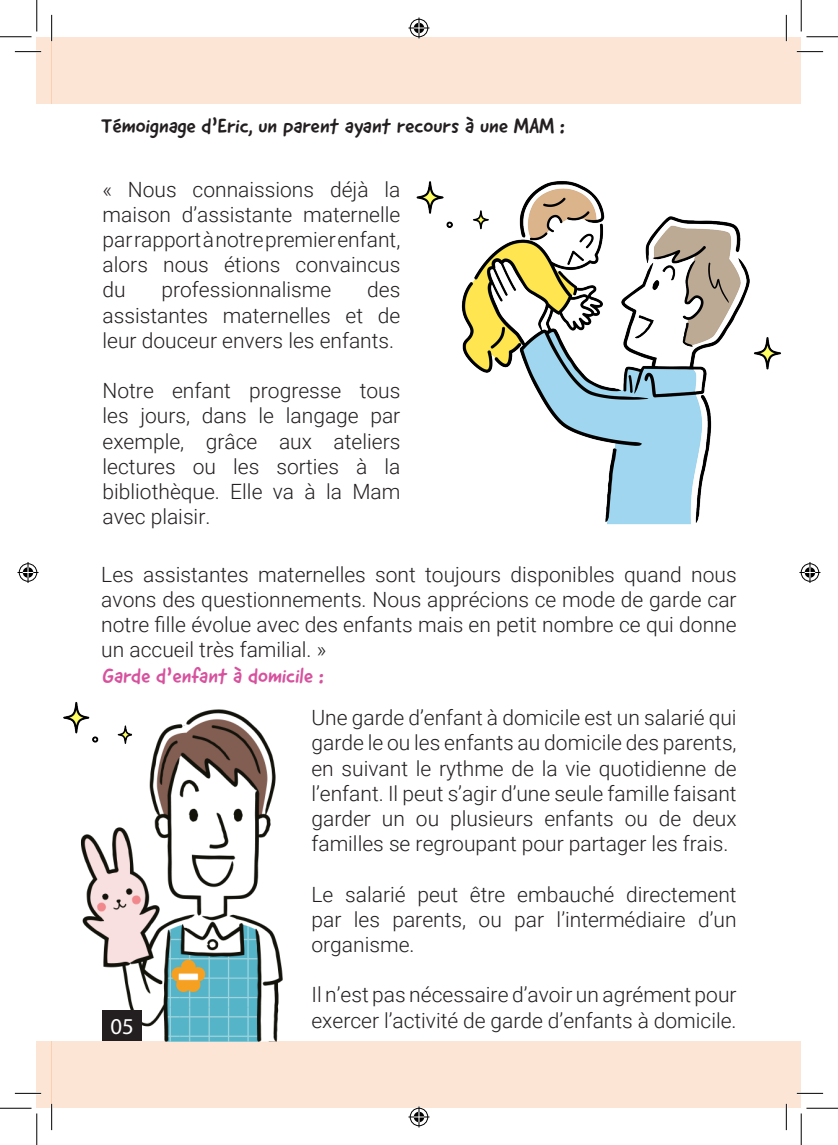
<style>
.page{position:relative;width:838px;height:1145px;background:#fff}
.page>*{position:absolute;margin:0;border:0;box-sizing:border-box;transform-origin:0 0}
.t1{font:22.75px "Myriad Pro";color:#fff}
.t2{font:300 21px/25.2px "Roboto";color:#231f20;text-align:justify}
.t3{font:21px "Good Dog New";color:#231f20}
.t4{font:21px "Good Dog New";color:#d7529e}
</style>
<div class="page">
<div style="left:52px;top:1041px;width:749px;height:67px;background:#fce5d5"></div>
<div style="left:37px;top:1041px;width:15px;height:67px;background:#fce5d5"></div>
<img style="left:416px;top:181px;width:365px;height:344px">
<img style="left:81px;top:709px;width:201px;height:333px">
<img style="left:63px;top:702px;width:74px;height:58px">
<div style="left:102px;top:1010px;width:40px;height:30px;background:#231f20"></div>
<div style="left:37px;top:37px;width:15px;height:66px;background:#fce5d5"></div>
<div style="left:52px;top:37px;width:749px;height:66px;background:#fce5d5"></div>
<hr style="left:15px;top:51px;width:26px;height:2px;background:#fff">
<hr style="left:796px;top:51px;width:27px;height:2px;background:#fff">
<hr style="left:15px;top:1092px;width:26px;height:2px;background:#fff">
<hr style="left:796px;top:1092px;width:27px;height:2px;background:#fff">
<hr style="left:51px;top:15px;width:2px;height:26px;background:#fff">
<hr style="left:51px;top:1104px;width:2px;height:26px;background:#fff">
<hr style="left:785px;top:15px;width:2px;height:26px;background:#fff">
<hr style="left:785px;top:1104px;width:2px;height:26px;background:#fff">
<svg style="left:15px;top:51px;width:26px;height:1px"></svg>
<svg style="left:796px;top:51px;width:27px;height:1px"></svg>
<svg style="left:15px;top:1093px;width:26px;height:1px"></svg>
<svg style="left:796px;top:1093px;width:27px;height:1px"></svg>
<svg style="left:51px;top:15px;width:1px;height:26px"></svg>
<svg style="left:51px;top:1104px;width:1px;height:26px"></svg>
<svg style="left:786px;top:15px;width:1px;height:26px"></svg>
<svg style="left:786px;top:1104px;width:1px;height:26px"></svg>
<hr style="left:0;top:36px;width:32px;height:1px;background:#000">
<hr style="left:806px;top:36px;width:31px;height:1px;background:#000">
<hr style="left:0;top:1108px;width:32px;height:1px;background:#000">
<hr style="left:806px;top:1108px;width:31px;height:1px;background:#000">
<hr style="left:36px;top:0;width:1px;height:31px;background:#000">
<hr style="left:36px;top:1113px;width:1px;height:32px;background:#000">
<hr style="left:800px;top:0;width:1px;height:31px;background:#000">
<hr style="left:800px;top:1113px;width:1px;height:32px;background:#000">
<svg style="left:408px;top:18px;width:21px;height:21px"></svg>
<svg style="left:408px;top:1106px;width:21px;height:21px"></svg>
<svg style="left:18px;top:562px;width:21px;height:21px"></svg>
<svg style="left:799px;top:562px;width:21px;height:21px"></svg>
<p class="t3" style="left:101px;top:112px;width:465px">Témoignage d’Eric, un parent ayant recours à une MAM :</p>
<p class="t2" style="left:102px;top:176px;width:299px">« Nous connaissions déjà la maison d’assistante maternelle par rapport à notre premier enfant, alors nous étions convaincus du</p>
<p class="t2" style="left:161px;top:277px;width:171px">professionnalisme</p>
<p class="t2" style="left:102px;top:277px;width:299px;text-indent:264px">des assistantes maternelles et de leur douceur envers les enfants.</p>
<p class="t2" style="left:102px;top:377px;width:299px">Notre enfant progresse tous les jours, dans le langage par exemple, grâce aux ateliers lectures ou les sorties à la bibliothèque. Elle va à la Mam avec plaisir.</p>
<p class="t2" style="left:101px;top:561px;width:636px">Les assistantes maternelles sont toujours disponibles quand nous avons des questionnements. Nous apprécions ce mode de garde car notre fille évolue avec des enfants mais en petit nombre ce qui donne un accueil très familial. »</p>
<p class="t4" style="left:102px;top:662px;width:223px">Garde d’enfant à domicile :</p>
<p class="t1" style="left:110px;top:1012px;width:25px">05</p>
<p class="t2" style="left:311px;top:704px;width:426px">Une garde d’enfant à domicile est un salarié qui garde le ou les enfants au domicile des parents, en suivant le rythme de la vie quotidienne de l’enfant. Il peut s’agir d’une seule famille faisant garder un ou plusieurs enfants ou de deux familles se regroupant pour partager les frais.</p>
<p class="t2" style="left:311px;top:881px;width:426px">Le salarié peut être embauché directement par les parents, ou par l’intermédiaire d’un organisme.</p>
<p class="t2" style="left:311px;top:982px;width:426px">Il n’est pas nécessaire d’avoir un agrément pour exercer l’activité de garde d’enfants à domicile.</p>
</div>
